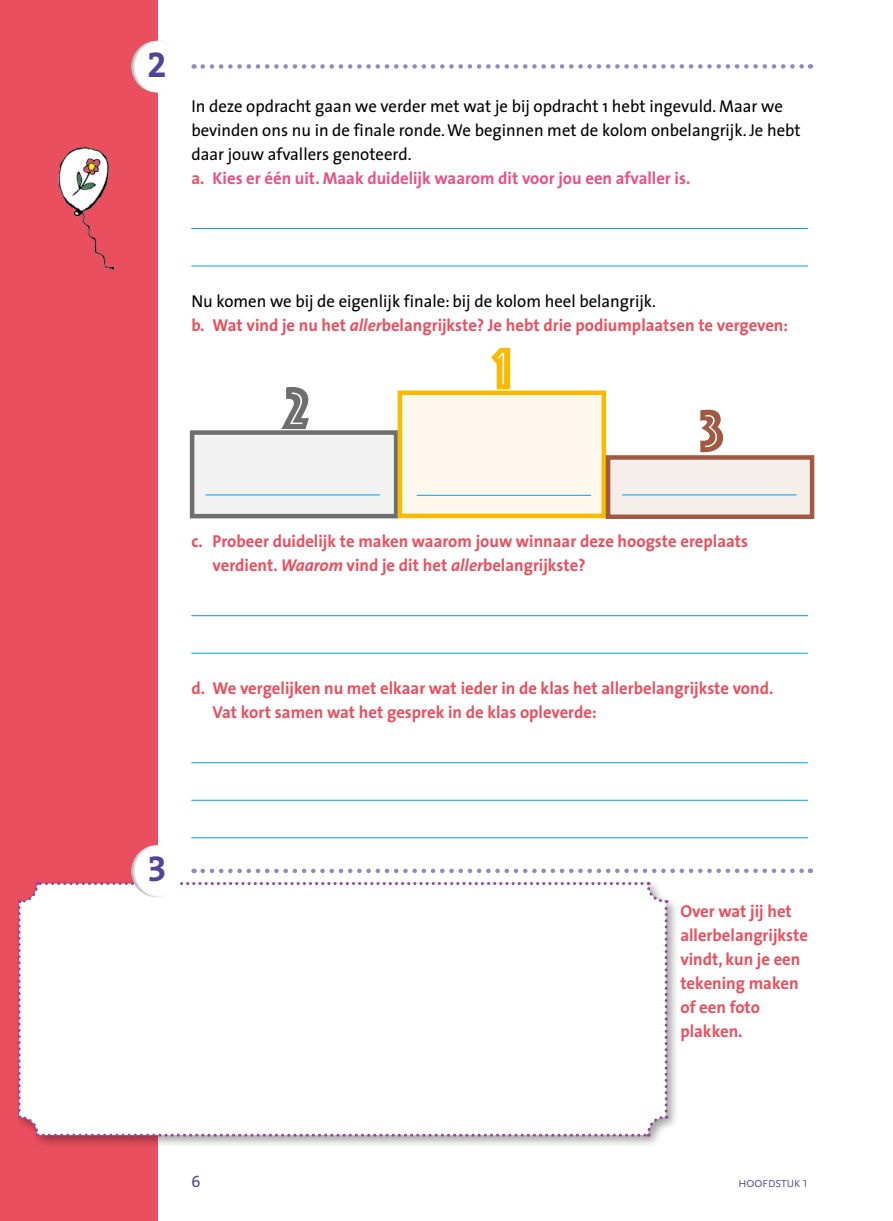
<style>
.page{position:relative;width:893px;height:1221px;background:#fff}
.page>*{position:absolute;margin:0;border:0;box-sizing:border-box;transform-origin:0 0}
.t1{font:62.25px "Phosphate Inline";color:#fbb900}
.t2{font:62.25px "Phosphate Inline";color:#6e6e6e}
.t3{font:62.25px "Phosphate Inline";color:#a25942}
.t4{font:36px "The Serif Bold Expert";color:#534395}
.t5{font:700 17.25px/24px "The Sans";color:#ea4f5f}
.t6{font:17.25px/24px "The Sans";color:#000}
.t7{font:16.5px "The Sans Expert";color:#534395}
.t8{font:10.5px "Scala Sans Caps";color:#534395}
.s1{font-weight:700;color:#ea4f5f}
.s2{font-weight:700;color:#ea5083}
.s3{font-weight:400;color:#000}
.s4{font-style:italic}
</style>
<div class="page">
<hr style="left:892px;top:0;width:1px;height:1220px;background:#ea4f5f">
<div style="left:0;top:0;width:157px;height:1220px;background:#ea4f5f"></div>
<div style="left:190px;top:430px;width:208px;height:88px;background:#f2f2f2;border:4px solid #6e6e6e"></div>
<div style="left:398px;top:390px;width:208px;height:128px;background:#fff8eb;border:4px solid #fbb900"></div>
<div style="left:606px;top:455px;width:208px;height:64px;background:#f5eeea;border:4px solid #a25942"></div>
<div style="left:14px;top:878px;width:666px;height:270px;background:#000;opacity:.35"></div>
<svg style="left:18px;top:882px;width:650px;height:254px"></svg>
<img style="left:58px;top:146px;width:57px;height:125px">
<hr style="left:191px;top:228px;width:617px;height:1px;background:#009ee3">
<hr style="left:191px;top:265px;width:617px;height:1px;background:#009ee3">
<hr style="left:191px;top:615px;width:617px;height:1px;background:#009ee3">
<hr style="left:191px;top:652px;width:617px;height:1px;background:#009ee3">
<hr style="left:191px;top:762px;width:617px;height:1px;background:#009ee3">
<hr style="left:191px;top:799px;width:617px;height:1px;background:#009ee3">
<hr style="left:191px;top:837px;width:617px;height:1px;background:#009ee3">
<svg style="left:203px;top:64px;width:608px;height:5px"></svg>
<svg style="left:203px;top:868px;width:608px;height:5px"></svg>
<div style="left:129px;top:39px;width:55px;height:56px;background:#000;opacity:.3"></div>
<div style="left:129px;top:843px;width:55px;height:56px;background:#000;opacity:.3"></div>
<hr style="left:206px;top:494px;width:174px;height:1px;background:#009ee3">
<hr style="left:417px;top:495px;width:174px;height:1px;background:#009ee3">
<hr style="left:622px;top:494px;width:175px;height:1px;background:#009ee3">
<h2 class="t4" style="left:147px;top:35px;width:21px">2</h2>
<p class="t6" style="left:191px;top:94px;width:611px">In deze opdracht gaan we verder met wat je bij opdracht 1 hebt ingevuld. Maar we bevinden ons nu in de finale ronde. We beginnen met de kolom onbelangrijk. Je hebt daar jouw afvallers genoteerd.<br><span class="s1">a.</span> <span class="s2">Kies er één uit. Maak duidelijk waarom dit voor jou een afvaller is.</span></p>
<p class="t5" style="left:191px;top:289px;width:598px"><span class="s3">Nu komen we bij de eigenlijk finale: bij de kolom heel belangrijk.<br></span>b. Wat vind je nu het <span class="s4">aller</span>belangrijkste? Je hebt drie podiumplaatsen te vergeven:</p>
<h1 class="t2" style="left:283px;top:364px;width:28px">2</h1>
<h1 class="t1" style="left:493px;top:324px;width:21px">1</h1>
<h1 class="t3" style="left:699px;top:386px;width:26px">3</h1>
<p class="t5" style="left:213px;top:529px;width:537px;text-indent:-21px">c. Probeer duidelijk te maken waarom jouw winnaar deze hoogste ereplaats verdient. <span class="s4">Waarom</span> vind je dit het <span class="s4">aller</span>belangrijkste?</p>
<p class="t5" style="left:213px;top:676px;width:562px;text-indent:-21px">d. We vergelijken nu met elkaar wat ieder in de klas het allerbelangrijkste vond.<br>Vat kort samen wat het gesprek in de klas opleverde:</p>
<h2 class="t4" style="left:147px;top:839px;width:21px">3</h2>
<p class="t5" style="left:680px;top:898px;width:129px">Over wat jij het allerbelangrijkste vindt, kun je een tekening maken of een foto plakken.</p>
<p class="t7" style="left:191px;top:1167px;width:11px">6</p>
<p class="t8" style="left:738px;top:1177px;width:71px">HOOFDSTUK 1</p>
</div>
